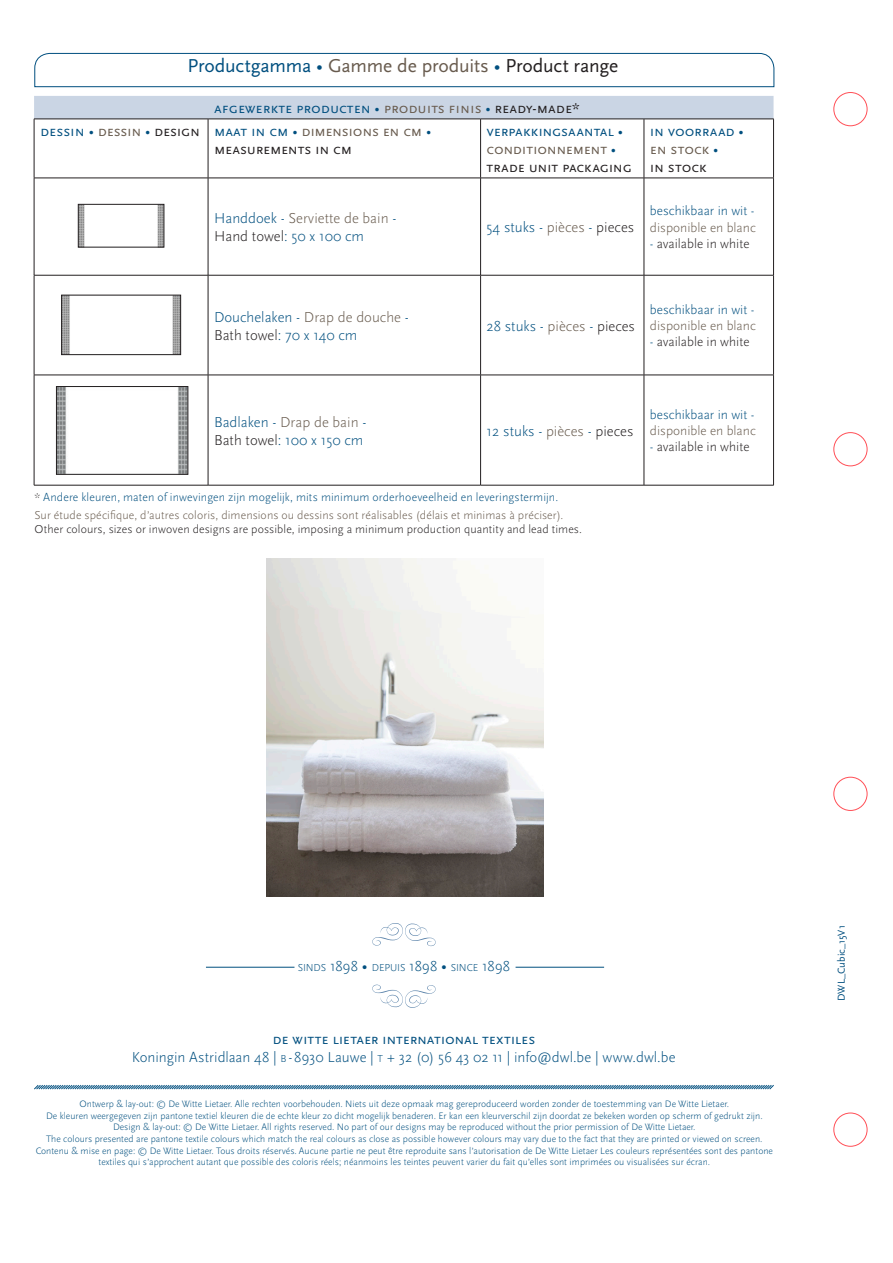
<style>
.page{position:relative;width:893px;height:1263px;background:#fff}
.page>*{position:absolute;margin:0;border:0;box-sizing:border-box;transform-origin:0 0}
.t1{font:19.5px "Scala Sans OT";letter-spacing:-.01em;color:#685b4e}
.t2{font:300 15px/18px "Scala Sans OT";color:#014f7f}
.t3{font:15px/18px "Scala Sans OT";letter-spacing:-.01em;color:#014f7f}
.t4{font:15px/18px "Scala Sans OT";letter-spacing:-.02em;color:#231f20}
.t5{font:300 13.5px/16.2px "Scala Sans OT";color:#014f7f}
.t6{font:300 13.5px "Scala Sans OT";color:#231f20}
.t7{font:300 12px/18px "Scala Sans OT";letter-spacing:.01em;color:#685b4e}
.t8{font:300 12px "Scala Sans OT";letter-spacing:.005em;color:#231f20}
.t9{font:300 10.5px "Scala Sans OT";letter-spacing:-.01em;color:#014f7f}
.t10{font:10.5px "Scala Sans OT";color:#014f7f}
.t11{font:300 9.75px/11.7px "Scala Sans OT";color:#014f7f;text-align:center}
.s1{color:#014f7f}
.s2{color:#231f20}
.s3{color:#685b4e}
.s4{font-size:15px}
.s5{font-weight:400;font-size:16.5px}
.s6{font-size:10.5px}
</style>
<div class="page">
<div style="left:833px;top:92px;width:34px;height:34px;border:1px solid #ff5057;border-radius:50%"></div>
<div style="left:833px;top:432px;width:34px;height:34px;border:1px solid #ff5057;border-radius:50%"></div>
<div style="left:833px;top:1113px;width:34px;height:34px;border:1px solid #ff5057;border-radius:50%"></div>
<div style="left:833px;top:777px;width:34px;height:34px;border:1px solid #ff5057;border-radius:50%"></div>
<svg style="left:34px;top:1085px;width:740px;height:5px;background:#83a9c0"></svg>
<hr style="left:206px;top:967px;width:88px;height:1px;background:#014f7f">
<hr style="left:516px;top:967px;width:88px;height:1px;background:#014f7f">
<svg style="left:372px;top:984px;width:64px;height:24px"></svg>
<svg style="left:372px;top:923px;width:64px;height:23px"></svg>
<svg style="left:34px;top:53px;width:741px;height:34px"></svg>
<div style="left:34px;top:96px;width:739px;height:23px;background:#cad5e4"></div>
<hr style="left:34px;top:178px;width:1px;height:97px;background:#231f20">
<hr style="left:208px;top:178px;width:1px;height:97px;background:#231f20">
<hr style="left:480px;top:178px;width:1px;height:97px;background:#231f20">
<hr style="left:644px;top:178px;width:1px;height:97px;background:#231f20">
<hr style="left:773px;top:178px;width:1px;height:97px;background:#231f20">
<hr style="left:34px;top:275px;width:174px;height:1px;background:#231f20">
<hr style="left:34px;top:275px;width:1px;height:100px;background:#231f20">
<hr style="left:208px;top:275px;width:273px;height:1px;background:#231f20">
<hr style="left:208px;top:275px;width:1px;height:100px;background:#231f20">
<hr style="left:481px;top:275px;width:163px;height:1px;background:#231f20">
<hr style="left:480px;top:275px;width:1px;height:100px;background:#231f20">
<hr style="left:644px;top:275px;width:130px;height:1px;background:#231f20">
<hr style="left:644px;top:275px;width:1px;height:100px;background:#231f20">
<hr style="left:773px;top:275px;width:1px;height:100px;background:#231f20">
<hr style="left:34px;top:375px;width:174px;height:1px;background:#231f20">
<hr style="left:34px;top:375px;width:1px;height:110px;background:#231f20">
<hr style="left:208px;top:375px;width:273px;height:1px;background:#231f20">
<hr style="left:208px;top:375px;width:1px;height:110px;background:#231f20">
<hr style="left:481px;top:375px;width:163px;height:1px;background:#231f20">
<hr style="left:480px;top:375px;width:1px;height:110px;background:#231f20">
<hr style="left:644px;top:375px;width:130px;height:1px;background:#231f20">
<hr style="left:644px;top:375px;width:1px;height:110px;background:#231f20">
<hr style="left:773px;top:375px;width:1px;height:110px;background:#231f20">
<hr style="left:34px;top:485px;width:174px;height:1px;background:#231f20">
<hr style="left:208px;top:485px;width:273px;height:1px;background:#231f20">
<hr style="left:481px;top:485px;width:163px;height:1px;background:#231f20">
<hr style="left:644px;top:485px;width:130px;height:1px;background:#231f20">
<hr style="left:34px;top:119px;width:174px;height:1px;background:#231f20">
<hr style="left:34px;top:119px;width:1px;height:59px;background:#231f20">
<hr style="left:208px;top:119px;width:273px;height:1px;background:#231f20">
<hr style="left:208px;top:119px;width:1px;height:59px;background:#231f20">
<hr style="left:481px;top:119px;width:163px;height:1px;background:#231f20">
<hr style="left:480px;top:119px;width:1px;height:59px;background:#231f20">
<hr style="left:644px;top:119px;width:130px;height:1px;background:#231f20">
<hr style="left:644px;top:119px;width:1px;height:59px;background:#231f20">
<hr style="left:773px;top:119px;width:1px;height:59px;background:#231f20">
<hr style="left:34px;top:178px;width:174px;height:1px;background:#231f20">
<hr style="left:208px;top:178px;width:273px;height:1px;background:#231f20">
<hr style="left:481px;top:178px;width:163px;height:1px;background:#231f20">
<hr style="left:644px;top:178px;width:130px;height:1px;background:#231f20">
<img style="left:63px;top:297px;width:116px;height:56px">
<div style="left:61px;top:295px;width:120px;height:60px;border:1px solid #231f20"></div>
<img style="left:80px;top:206px;width:82px;height:39px">
<div style="left:78px;top:204px;width:86px;height:43px;border:1px solid #231f20"></div>
<img style="left:267px;top:559px;width:276px;height:338px">
<img style="left:58px;top:388px;width:128px;height:84px">
<div style="left:56px;top:386px;width:132px;height:88px;border:1px solid #231f20"></div>
<p class="t1" style="left:188px;top:55px;width:432px"><span class="s1">Productgamma •</span> Gamme de produits <span class="s1">•</span> <span class="s2">Product range</span></p>
<p class="t3" style="left:214px;top:99px;width:367px">afgewerkte producten • <span class="s3">produits finis</span> • <span class="s2">ready-made*</span></p>
<p class="t3" style="left:40px;top:122px;width:162px">dessin • <span class="s3">dessin</span> • <span class="s2">design</span></p>
<p class="t4" style="left:214px;top:122px;width:219px"><span class="s1">maat in cm •</span> <span class="s3">dimensions en cm</span> <span class="s1">• </span>measurements in cm</p>
<p class="t3" style="left:487px;top:122px;width:147px">verpakkingsaantal • <span class="s3">conditionnement</span> • <span class="s2">trade unit packaging</span></p>
<p class="t3" style="left:650px;top:122px;width:95px">in voorraad • <span class="s3">en stock</span> •<br><span class="s2">in stock</span></p>
<p class="t2" style="left:214px;top:209px;width:184px">Handdoek - <span class="s3">Serviette de bain</span> -<br><span class="s2">Hand towel</span>: 50 x 100 cm</p>
<p class="t2" style="left:487px;top:218px;width:149px">54 stuks - <span class="s3">pièces</span> - <span class="s2">pieces</span></p>
<p class="t5" style="left:650px;top:203px;width:107px">beschikbaar in wit - <span class="s3">disponible en blanc</span></p>
<p class="t6" style="left:650px;top:236px;width:101px"><span class="s1">-</span> available in white</p>
<p class="t2" style="left:214px;top:308px;width:196px">Douchelaken - <span class="s3">Drap de douche</span> -<br><span class="s2">Bath towel</span>: 70 x 140 cm</p>
<p class="t2" style="left:487px;top:317px;width:150px">28 stuks - <span class="s3">pièces</span> - <span class="s2">pieces</span></p>
<p class="t5" style="left:650px;top:302px;width:107px">beschikbaar in wit - <span class="s3">disponible en blanc</span></p>
<p class="t6" style="left:650px;top:335px;width:101px"><span class="s1">-</span> available in white</p>
<p class="t2" style="left:214px;top:413px;width:154px">Badlaken - <span class="s3">Drap de bain</span> -<br><span class="s2">Bath towel</span>: 100 x 150 cm</p>
<p class="t2" style="left:487px;top:422px;width:148px">12 stuks - <span class="s3">pièces</span> - <span class="s2">pieces</span></p>
<p class="t7" style="left:34px;top:488px;width:531px"><span class="s2">*</span> <span class="s1">Andere kleuren, maten of inwevingen zijn mogelijk, mits minimum orderhoeveelheid en leveringstermijn.<br></span>Sur étude spécifique, d’autres coloris, dimensions ou dessins sont réalisables (délais et minimas à préciser).</p>
<p class="t8" style="left:34px;top:523px;width:549px">Other colours, sizes or inwoven designs are possible, imposing a minimum production quantity and lead times.</p>
<p class="t5" style="left:650px;top:407px;width:107px">beschikbaar in wit - <span class="s3">disponible en blanc</span></p>
<p class="t6" style="left:650px;top:440px;width:101px"><span class="s1">-</span> available in white</p>
<p class="t9" style="left:298px;top:962px;width:214px">SINDS <span class="s4">1898</span> <span class="s5">•</span> DEPUIS <span class="s4">1898</span> <span class="s5">•</span> SINCE <span class="s4">1898</span></p>
<p class="t3" style="left:272px;top:1030px;width:264px">de witte lietaer international textiles</p>
<p class="t2" style="left:132px;top:1048px;width:545px">Koningin Astridlaan 48 | <span class="s6">B</span> - 8930 Lauwe | <span class="s6">T</span> + 32 (0) 56 43 02 11 | info@dwl.be | www.dwl.be</p>
<p class="t11" style="left:80px;top:1098px;width:651px">Ontwerp &amp; lay-out: © De Witte Lietaer. Alle rechten voorbehouden. Niets uit deze opmaak mag gereproduceerd worden zonder de toestemming van De Witte Lietaer.</p>
<p class="t11" style="left:46px;top:1110px;width:718px">De kleuren weergegeven zijn pantone textiel kleuren die de echte kleur zo dicht mogelijk benaderen. Er kan een kleurverschil zijn doordat ze bekeken worden op scherm of gedrukt zijn.<br>Design &amp; lay-out: © De Witte Lietaer. All rights reserved. No part of our designs may be reproduced without the prior permission of De Witte Lietaer.</p>
<p class="t11" style="left:46px;top:1133px;width:718px">The colours presented are pantone textile colours which match the real colours as close as possible however colours may vary due to the fact that they are printed or viewed on screen.</p>
<p class="t11" style="left:36px;top:1145px;width:739px">Contenu &amp; mise en page: © De Witte Lietaer. Tous droits réservés. Aucune partie ne peut être reproduite sans l’autorisation de De Witte Lietaer Les couleurs représentées sont des pantone textiles qui s’approchent autant que possible des coloris réels; néanmoins les teintes peuvent varier du fait qu’elles sont imprimées ou visualisées sur écran.</p>
<p class="t10" style="left:836px;top:1001px;width:77px;rotate:-90deg">DWL_Cubic_15V1</p>
</div>
